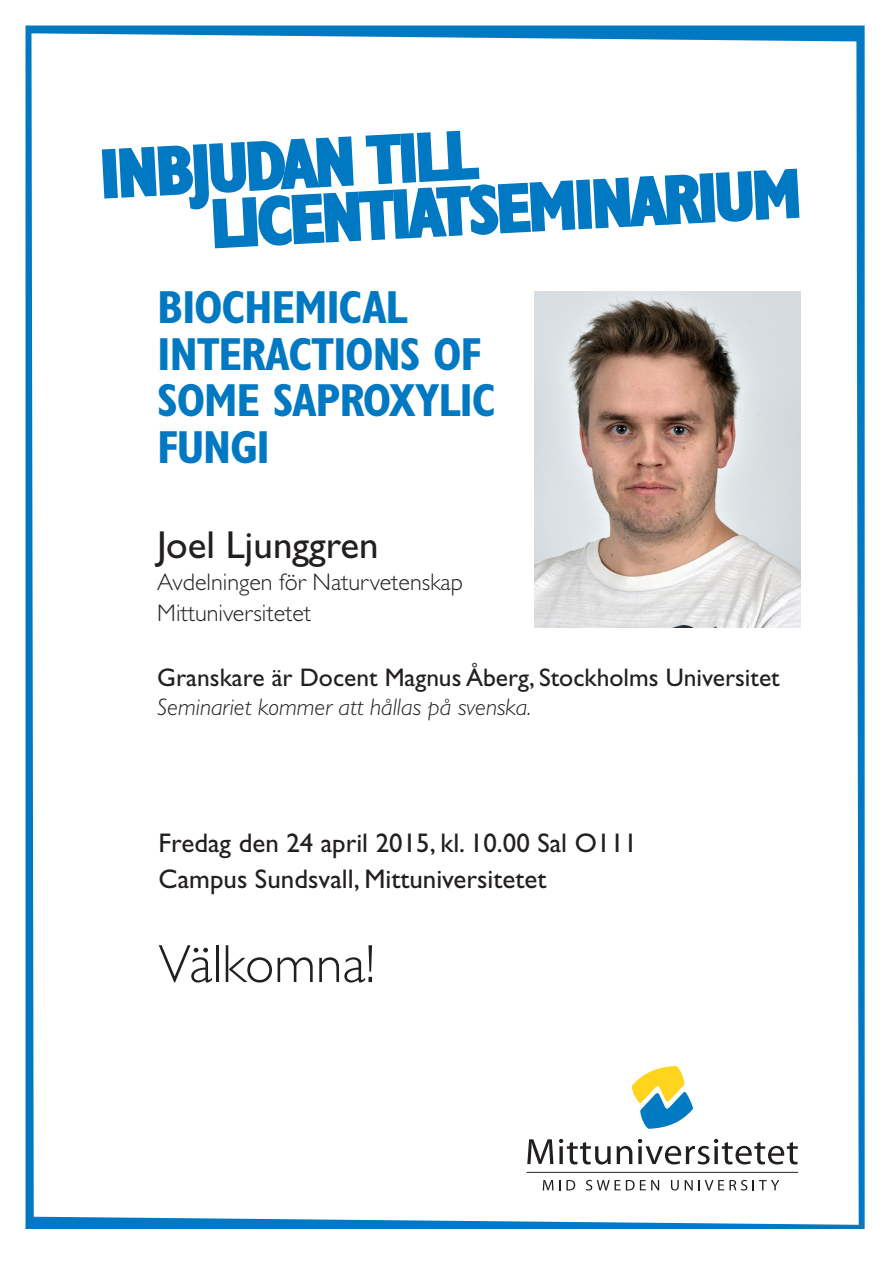
<style>
.page{position:relative;width:893px;height:1263px;background:#fff}
.page>*{position:absolute;margin:0;border:0;box-sizing:border-box;transform-origin:0 0}
.t1{font:700 condensed 67.5px "Gill Sans Std";color:#0079c2}
.t2{font:300 54px "Gill Sans Std";color:#231f20}
.t3{font:700 condensed 46.5px/46.5px "Gill Sans Std";letter-spacing:-.03em;color:#0079c2}
.t4{font:39px "Gill Sans Std";color:#231f20}
.t5{font:27px "Gill Sans Std";color:#231f20}
.t6{font:25.5px "Gill Sans Std";color:#231f20}
.t7{font:300 24px "Gill Sans Std";color:#231f20}
.t8{font:italic 300 24px "Gill Sans Std";color:#231f20}
</style>
<div class="page">
<div style="left:26px;top:26px;width:839px;height:1203px;background:#0079c2"></div>
<div style="left:31px;top:33px;width:828px;height:1192px;background:#fff"></div>
<svg style="left:632px;top:1066px;width:61px;height:63px"></svg>
<svg style="left:527px;top:1139px;width:26px;height:25px"></svg>
<svg style="left:559px;top:1139px;width:52px;height:25px"></svg>
<svg style="left:617px;top:1146px;width:15px;height:18px"></svg>
<svg style="left:638px;top:1139px;width:160px;height:25px;background:#c0bfbf"></svg>
<hr style="left:527px;top:1172px;width:271px;height:1px;background:#231f20">
<svg style="left:543px;top:1180px;width:32px;height:10px"></svg>
<svg style="left:586px;top:1180px;width:73px;height:10px"></svg>
<svg style="left:671px;top:1180px;width:8px;height:10px"></svg>
<svg style="left:685px;top:1180px;width:8px;height:10px"></svg>
<svg style="left:699px;top:1180px;width:48px;height:10px"></svg>
<svg style="left:753px;top:1180px;width:26px;height:10px"></svg>
<svg style="left:100px;top:129px;width:701px;height:121px;background:#cbe3f2"></svg>
<img style="left:534px;top:291px;width:267px;height:336px">
<p class="t1" style="left:98px;top:134px;width:379px;rotate:-3deg">INBJUDAN TILL</p>
<p class="t1" style="left:209px;top:184px;width:593px;rotate:-3deg">LICENTIATSEMINARIUM</p>
<p class="t3" style="left:157px;top:284px;width:252px">BIOCHEMICAL</p>
<p class="t3" style="left:157px;top:330px;width:340px">INTERACTIONS OF<br>SOME SAPROXYLIC<br>FUNGI</p>
<p class="t4" style="left:157px;top:523px;width:223px">Joel Ljunggren</p>
<p class="t7" style="left:157px;top:568px;width:307px">Avdelningen för Naturvetenskap</p>
<p class="t7" style="left:157px;top:600px;width:155px">Mittuniversitetet</p>
<p class="t6" style="left:157px;top:663px;width:624px">Granskare är Docent Magnus Åberg, Stockholms Universitet</p>
<p class="t8" style="left:157px;top:693px;width:375px">Seminariet kommer att hållas på svenska.</p>
<p class="t5" style="left:159px;top:827px;width:480px">Fredag den 24 april 2015, kl. 10.00 Sal O111</p>
<p class="t5" style="left:159px;top:863px;width:389px">Campus Sundsvall, Mittuniversitetet</p>
<p class="t2" style="left:159px;top:934px;width:218px">Välkomna!</p>
</div>
